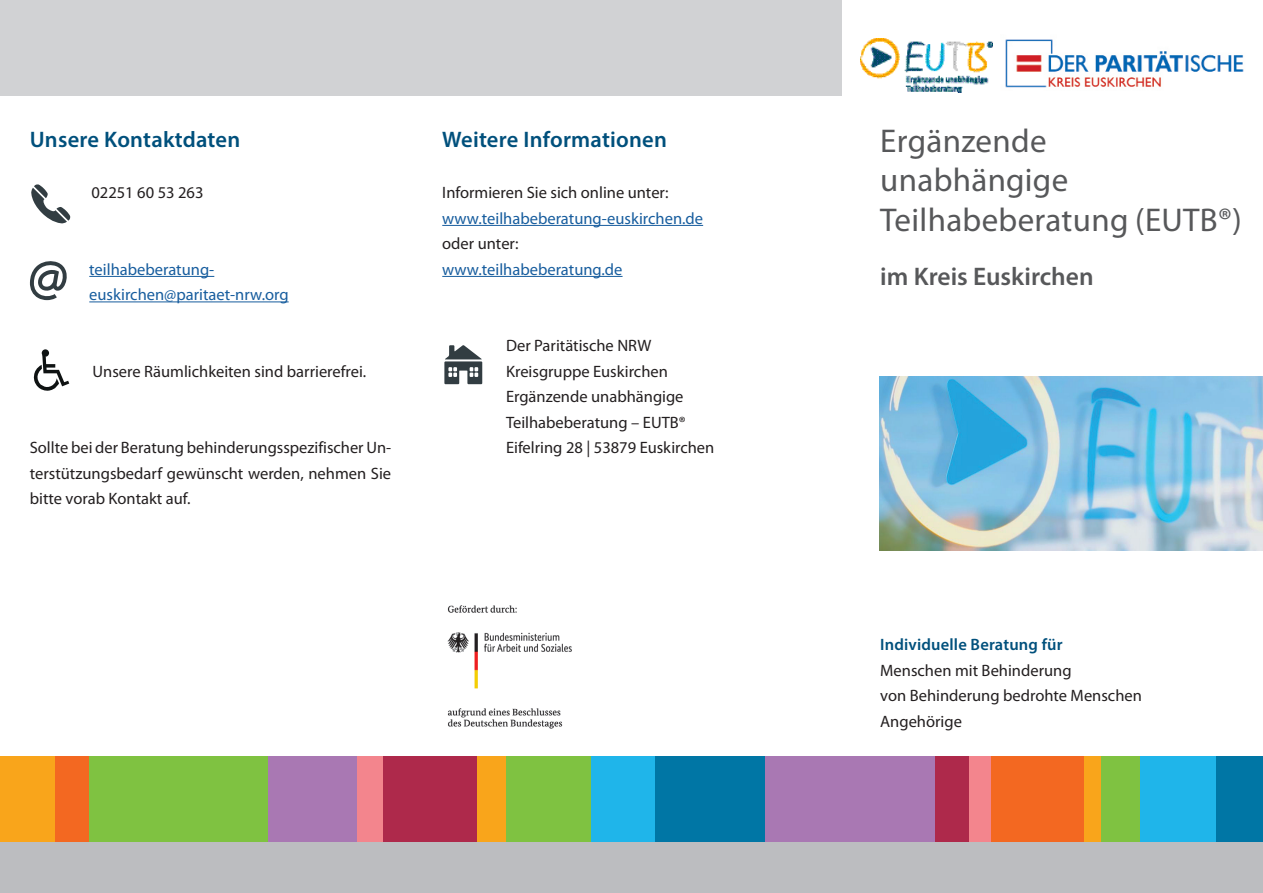
<style>
.page{position:relative;width:1263px;height:893px;background:#fff}
.page>*{position:absolute;margin:0;border:0;box-sizing:border-box;transform-origin:0 0}
.Titel-Headline{font:33px "Myriad Pro";letter-spacing:.01em;color:#57585a}
.Subline_17pt{font:600 25.5px "Myriad Pro";color:#57585a}
._02_www-Adr{font:600 22.5px "Myriad Pro";letter-spacing:.01em;color:#00507c}
.Fließtext_11pt{font:600 22.5px "Myriad Pro";letter-spacing:.01em;color:#00507c}
.Fließtext_11pt-2{font:16.5px/25.5px "Myriad Pro";color:#231f20;text-align:justify}
.Fließtext_11pt-3{font:16.5px "Myriad Pro";color:#175d9e}
.Fließtext_11pt-4{font:600 16.5px "Myriad Pro";letter-spacing:.01em;color:#00507c}
</style>
<div class="page">
<hr style="left:442px;top:225px;width:261px;height:1px;background:#175d9e">
<hr style="left:442px;top:276px;width:180px;height:1px;background:#175d9e">
<img style="left:1005px;top:39px;width:239px;height:49px">
<hr style="left:89px;top:276px;width:125px;height:1px;background:#175d9e">
<hr style="left:89px;top:301px;width:200px;height:1px;background:#175d9e">
<img style="left:447px;top:605px;width:125px;height:124px">
<img style="left:860px;top:38px;width:132px;height:54px">
<div style="left:0;top:842px;width:1263px;height:51px;background:#bcbdc0"></div>
<div style="left:0;top:757px;width:55px;height:85px;background:#f9a51b"></div>
<div style="left:55px;top:757px;width:34px;height:85px;background:#f36821"></div>
<div style="left:89px;top:757px;width:179px;height:85px;background:#7fc241"></div>
<div style="left:506px;top:757px;width:85px;height:85px;background:#7fc241"></div>
<div style="left:476px;top:757px;width:30px;height:85px;background:#f9a51b"></div>
<div style="left:268px;top:757px;width:89px;height:85px;background:#a978b3"></div>
<div style="left:357px;top:757px;width:26px;height:85px;background:#f3858d"></div>
<div style="left:383px;top:757px;width:93px;height:85px;background:#ae294b"></div>
<div style="left:655px;top:757px;width:110px;height:85px;background:#0076a5"></div>
<div style="left:591px;top:757px;width:64px;height:85px;background:#1fb5ea"></div>
<div style="left:765px;top:757px;width:170px;height:85px;background:#a978b3"></div>
<div style="left:935px;top:757px;width:34px;height:85px;background:#ae294b"></div>
<div style="left:969px;top:757px;width:22px;height:85px;background:#f3858d"></div>
<div style="left:991px;top:757px;width:93px;height:85px;background:#f36821"></div>
<div style="left:1084px;top:757px;width:17px;height:85px;background:#f9a51b"></div>
<div style="left:1216px;top:757px;width:47px;height:85px;background:#0076a5"></div>
<div style="left:1140px;top:757px;width:76px;height:85px;background:#1fb5ea"></div>
<div style="left:1101px;top:757px;width:39px;height:85px;background:#7fc241"></div>
<div style="left:0;top:0;width:842px;height:96px;background:#d1d2d4"></div>
<svg style="left:30px;top:261px;width:37px;height:39px"></svg>
<svg style="left:31px;top:184px;width:40px;height:39px"></svg>
<svg style="left:444px;top:345px;width:38px;height:39px"></svg>
<svg style="left:33px;top:349px;width:37px;height:42px"></svg>
<img style="left:879px;top:377px;width:384px;height:174px">
<p class="Fließtext_11pt" style="left:30px;top:125px;width:212px">Unsere Kontaktdaten</p>
<p class="Fließtext_11pt-2" style="left:91px;top:180px;width:114px">02251 60 53 263</p>
<p class="Fließtext_11pt-3" style="left:89px;top:259px;width:127px">teilhabeberatung-</p>
<p class="Fließtext_11pt-3" style="left:89px;top:285px;width:201px">euskirchen@paritaet-nrw.org</p>
<p class="Fließtext_11pt-2" style="left:93px;top:358px;width:275px">Unsere Räumlichkeiten sind barrierefrei.</p>
<p class="Fließtext_11pt-2" style="left:30px;top:435px;width:363px">Sollte bei der Beratung behinderungsspezifischer Un&shy;terstützungsbedarf gewünscht werden, nehmen Sie bitte vorab Kontakt auf.</p>
<p class="_02_www-Adr" style="left:442px;top:125px;width:226px">Weitere Informationen</p>
<p class="Fließtext_11pt-2" style="left:442px;top:180px;width:228px">Informieren Sie sich online unter:</p>
<p class="Fließtext_11pt-3" style="left:442px;top:208px;width:262px">www.teilhabeberatung-euskirchen.de</p>
<p class="Fließtext_11pt-2" style="left:442px;top:231px;width:78px">oder unter:</p>
<p class="Fließtext_11pt-3" style="left:442px;top:259px;width:182px">www.teilhabeberatung.de</p>
<p class="Fließtext_11pt-2" style="left:506px;top:333px;width:147px">Der Paritätische NRW</p>
<p class="Fließtext_11pt-2" style="left:506px;top:358px;width:163px">Kreisgruppe Euskirchen</p>
<p class="Fließtext_11pt-2" style="left:506px;top:384px;width:179px">Ergänzende unabhängige</p>
<p class="Fließtext_11pt-2" style="left:506px;top:409px;width:181px">Teilhabeberatung – EUTB®</p>
<p class="Fließtext_11pt-2" style="left:506px;top:435px;width:210px">Eifelring 28 | 53879 Euskirchen</p>
<p class="Titel-Headline" style="left:880px;top:120px;width:168px">Ergänzende</p>
<p class="Titel-Headline" style="left:880px;top:160px;width:189px">unabhängige</p>
<p class="Titel-Headline" style="left:880px;top:199px;width:363px">Teilhabeberatung (EUTB®)</p>
<p class="Subline_17pt" style="left:880px;top:261px;width:215px">im Kreis Euskirchen</p>
<p class="Fließtext_11pt-4" style="left:880px;top:634px;width:184px">Individuelle Beratung für</p>
<p class="Fließtext_11pt-2" style="left:880px;top:657px;width:193px">Menschen mit Behinderung</p>
<p class="Fließtext_11pt-2" style="left:880px;top:683px;width:263px">von Behinderung bedrohte Menschen</p>
<p class="Fließtext_11pt-2" style="left:880px;top:708px;width:83px">Angehörige</p>
</div>
